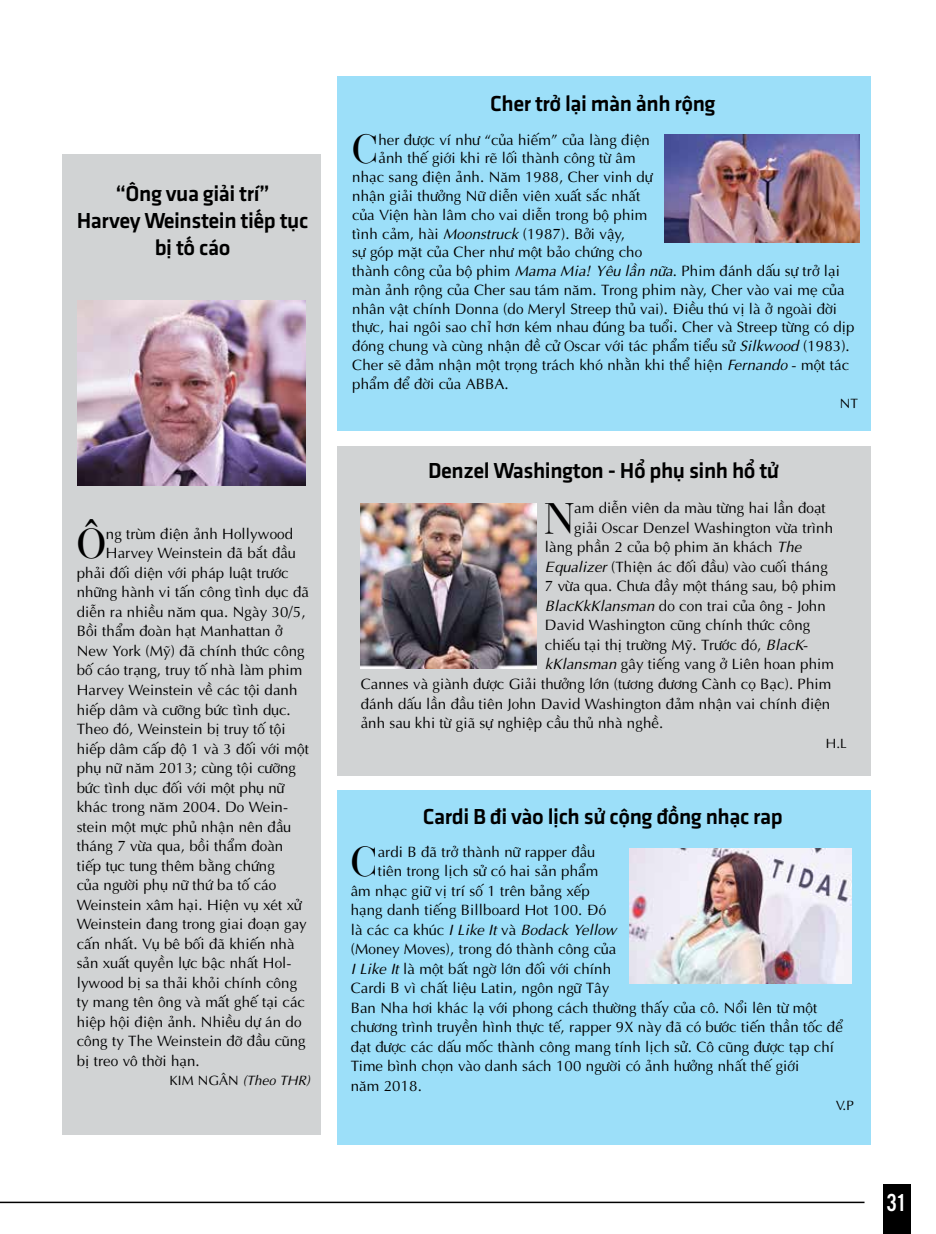
<style>
.page{position:relative;width:936px;height:1234px;background:#fff}
.page>*{position:absolute;margin:0;border:0;box-sizing:border-box;transform-origin:0 0}
.t1{font:44.4px "UVN Bach Dang";color:#000}
.t2{font:43.35px "UVN Bach Dang";color:#000}
.t3{font:25.5px "UTM Alter Gothic";color:#fff}
.t4{font:22.5px/27px "UTM Facebook K&T";letter-spacing:-.02em;color:#000;text-align:center}
.t5{font:15px "UTM Aptima";color:#000}
.t6{font:italic 15px "UTM Aptima";color:#000}
.t7{font:italic 13.5px "UTM Aptima";color:#000}
.t8{font:13.5px "UTM Aptima";color:#000}
.s1{font-style:normal}
.s2{font-style:italic}
</style>
<div class="page">
<div style="left:882px;top:1184px;width:28px;height:49px;background:#000"></div>
<hr style="left:0;top:1201px;width:864px;height:1px;background:#000">
<div style="left:63px;top:154px;width:258px;height:980px;background:#d1d3d4"></div>
<img style="left:78px;top:300px;width:227px;height:186px">
<div style="left:338px;top:76px;width:533px;height:355px;background:#9cdff9"></div>
<img style="left:664px;top:134px;width:195px;height:108px">
<div style="left:338px;top:446px;width:533px;height:329px;background:#d1d3d4"></div>
<img style="left:361px;top:503px;width:175px;height:165px">
<div style="left:338px;top:790px;width:533px;height:354px;background:#9cdff9"></div>
<img style="left:629px;top:848px;width:222px;height:134px">
<h3 class="t4" style="left:77px;top:178px;width:233px">“Ông vua giải trí”<br>Harvey Weinstein tiếp tục bị tố cáo</h3>
<h1 class="t1" style="left:77px;top:512px;width:31px">Ô</h1>
<p class="t5" style="left:106px;top:522px;width:189px">ng trùm điện ảnh Hollywood</p>
<p class="t5" style="left:106px;top:542px;width:191px">H arvey Weinstein đã bắt đầu</p>
<p class="t5" style="left:77px;top:561px;width:214px">phải đối diện với pháp luật trước</p>
<p class="t5" style="left:77px;top:581px;width:234px">những hành vi tấn công tình dục đã</p>
<p class="t5" style="left:77px;top:600px;width:230px">diễn ra nhiều năm qua. Ngày 30/5,</p>
<p class="t5" style="left:77px;top:620px;width:207px">Bồi thẩm đoàn hạt Manhattan ở</p>
<p class="t5" style="left:77px;top:639px;width:229px">N ew York (Mỹ) đã chính thức công</p>
<p class="t5" style="left:77px;top:659px;width:227px">bố cáo trạng, truy tố nhà làm phim</p>
<p class="t5" style="left:77px;top:678px;width:222px">H arvey Weinstein về các tội danh</p>
<p class="t5" style="left:77px;top:698px;width:216px">hiếp dâm và cưỡng bức tình dục.</p>
<p class="t5" style="left:77px;top:717px;width:210px">Theo đó, Weinstein bị truy tố tội</p>
<p class="t5" style="left:77px;top:737px;width:234px">hiếp dâm cấp độ 1 và 3 đối với một</p>
<p class="t5" style="left:77px;top:756px;width:221px">phụ nữ năm 2013; cùng tội cưỡng</p>
<p class="t5" style="left:77px;top:776px;width:210px">bức tình dục đối với một phụ nữ</p>
<p class="t5" style="left:77px;top:795px;width:213px">khác trong năm 2004. Do Wein-</p>
<p class="t5" style="left:77px;top:815px;width:216px">stein một mực phủ nhận nên đầu</p>
<p class="t5" style="left:77px;top:834px;width:208px">tháng 7 vừa qua, bồi thẩm đoàn</p>
<p class="t5" style="left:77px;top:854px;width:200px">tiếp tục tung thêm bằng chứng</p>
<p class="t5" style="left:77px;top:873px;width:201px">của người phụ nữ thứ ba tố cáo</p>
<p class="t5" style="left:77px;top:893px;width:227px">Weinstein xâm hại. H iện vụ xét xử</p>
<p class="t5" style="left:77px;top:912px;width:231px">Weinstein đang trong giai đoạn gay</p>
<p class="t5" style="left:77px;top:932px;width:219px">cấn nhất. Vụ bê bối đã khiến nhà</p>
<p class="t5" style="left:77px;top:951px;width:216px">sản xuất quyền lực bậc nhất Hol-</p>
<p class="t5" style="left:77px;top:971px;width:222px">lywood bị sa thải khỏi chính công</p>
<p class="t5" style="left:77px;top:990px;width:230px">ty mang tên ông và mất ghế tại các</p>
<p class="t5" style="left:77px;top:1010px;width:226px">hiệp hội điện ảnh. N hiều dự án do</p>
<p class="t5" style="left:77px;top:1029px;width:230px">công ty The Weinstein đỡ đầu cũng</p>
<p class="t5" style="left:77px;top:1049px;width:125px">bị treo vô thời hạn.</p>
<p class="t7" style="left:169px;top:1070px;width:142px"><span class="s1">Kim Ng ân</span> (Theo THR)</p>
<h3 class="t4" style="left:490px;top:88px;width:227px">Cher trở lại màn ảnh rộng</h3>
<h2 class="t2" style="left:352px;top:118px;width:28px">C</h2>
<p class="t5" style="left:378px;top:128px;width:273px">her được ví như “của hiếm” của làng điện</p>
<p class="t5" style="left:378px;top:147px;width:259px">ảnh thế giới khi rẽ lối thành công từ âm</p>
<p class="t5" style="left:352px;top:166px;width:302px">nhạc sang điện ảnh. N ăm 1988, Cher vinh dự</p>
<p class="t5" style="left:352px;top:185px;width:289px">nhận giải thưởng N ữ diễn viên xuất sắc nhất</p>
<p class="t5" style="left:352px;top:203px;width:297px">của Viện hàn lâm cho vai diễn trong bộ phim</p>
<p class="t5" style="left:352px;top:222px;width:274px">tình cảm, hài <span class="s2">Moonstruck</span> (1987). Bởi vậy,</p>
<p class="t5" style="left:352px;top:241px;width:291px">sự góp mặt của Cher như một bảo chứng cho</p>
<p class="t5" style="left:352px;top:260px;width:489px">thành công của bộ phim <span class="s2">Mama Mia! Yêu lần nữa</span>. Phim đánh dấu sự trở lại</p>
<p class="t5" style="left:352px;top:278px;width:494px">màn ảnh rộng của Cher sau tám năm. Trong phim này, Cher vào vai mẹ của</p>
<p class="t5" style="left:352px;top:297px;width:486px">nhân vật chính Donna (do Meryl Streep thủ vai). Điều thú vị là ở ngoài đời</p>
<p class="t5" style="left:352px;top:316px;width:504px">thực, hai ngôi sao chỉ hơn kém nhau đúng ba tuổi. Cher và Streep từng có dịp</p>
<p class="t5" style="left:352px;top:335px;width:499px">đóng chung và cùng nhận đề cử Oscar với tác phẩm tiểu sử <span class="s2">Silkwood</span> (1983).</p>
<p class="t5" style="left:352px;top:353px;width:498px">Cher sẽ đảm nhận một trọng trách khó nhằn khi thể hiện <span class="s2">Fernando</span> - một tác</p>
<p class="t5" style="left:352px;top:372px;width:158px">phẩm để đời của ABBA.</p>
<p class="t8" style="left:839px;top:393px;width:10px">NT</p>
<h3 class="t4" style="left:428px;top:455px;width:352px">Denzel Washington - Hổ phụ sinh hổ tử</h3>
<h1 class="t1" style="left:545px;top:486px;width:31px">N</h1>
<p class="t5" style="left:574px;top:497px;width:253px">am diễn viên da màu từng hai lần đoạt</p>
<p class="t5" style="left:574px;top:516px;width:260px">giải Oscar Denzel Washington vừa trình</p>
<p class="t5" style="left:545px;top:536px;width:258px">làng phần 2 của bộ phim ăn khách <span class="s2">The</span></p>
<p class="t5" style="left:545px;top:555px;width:284px"><span class="s2">Equalizer</span> (Thiện ác đối đầu) vào cuối tháng</p>
<p class="t5" style="left:545px;top:575px;width:293px">7 vừa qua. Chưa đầy một tháng sau, bộ phim</p>
<p class="t5" style="left:545px;top:594px;width:282px"><span class="s2">BlacKkKlansman</span> do con trai của ông - John</p>
<p class="t5" style="left:545px;top:614px;width:267px">David Washington cũng chính thức công</p>
<p class="t5" style="left:545px;top:633px;width:264px">chiếu tại thị trường Mỹ. Trước đó, <span class="s2">BlacK-</span></p>
<p class="t5" style="left:545px;top:653px;width:291px"><span class="s2">kKlansman</span> gây tiếng vang ở Liên hoan phim</p>
<p class="t5" style="left:361px;top:672px;width:472px">Cannes và giành được Giải thưởng lớn (tương đương Cành cọ Bạc). Phim</p>
<p class="t5" style="left:361px;top:692px;width:471px">đánh dấu lần đầu tiên John David Washington đảm nhận vai chính điện</p>
<p class="t5" style="left:361px;top:711px;width:304px">ảnh sau khi từ giã sự nghiệp cầu thủ nhà nghề.</p>
<p class="t8" style="left:825px;top:732px;width:23px">H.L</p>
<h3 class="t4" style="left:423px;top:801px;width:361px">Cardi B đi vào lịch sử cộng đồng nhạc rap</h3>
<h1 class="t1" style="left:351px;top:829px;width:28px">C</h1>
<p class="t5" style="left:377px;top:840px;width:219px">ardi B đã trở thành nữ rapper đầu</p>
<p class="t5" style="left:377px;top:859px;width:222px">tiên trong lịch sử có hai sản phẩm</p>
<p class="t5" style="left:351px;top:879px;width:241px">âm nhạc giữ vị trí số 1 trên bảng xếp</p>
<p class="t5" style="left:351px;top:898px;width:257px">hạng danh tiếng Billboard Hot 100. Đó</p>
<p class="t6" style="left:351px;top:918px;width:267px"><span class="s1">là các ca khúc</span> I Like It <span class="s1">và</span> Bodack Yellow</p>
<p class="t5" style="left:351px;top:937px;width:267px">(Money Moves), trong đó thành công của</p>
<p class="t5" style="left:351px;top:957px;width:262px"><span class="s2">I Like It</span> là một bất ngờ lớn đối với chính</p>
<p class="t5" style="left:351px;top:976px;width:260px">Cardi B vì chất liệu Latin, ngôn ngữ Tây</p>
<p class="t5" style="left:351px;top:996px;width:468px">Ban N ha hơi khác lạ với phong cách thường thấy của cô. N ổi lên từ một</p>
<p class="t5" style="left:351px;top:1015px;width:493px">chương trình truyền hình thực tế, rapper 9X này đã có bước tiến thần tốc để</p>
<p class="t5" style="left:351px;top:1035px;width:485px">đạt được các dấu mốc thành công mang tính lịch sử. Cô cũng được tạp chí</p>
<p class="t5" style="left:351px;top:1054px;width:450px">Time bình chọn vào danh sách 100 người có ảnh hưởng nhất thế giới</p>
<p class="t5" style="left:351px;top:1074px;width:73px">năm 2018.</p>
<p class="t8" style="left:835px;top:1095px;width:18px">V.P</p>
<h3 class="t3" style="left:886px;top:1184px;width:22px">31</h3>
</div>
